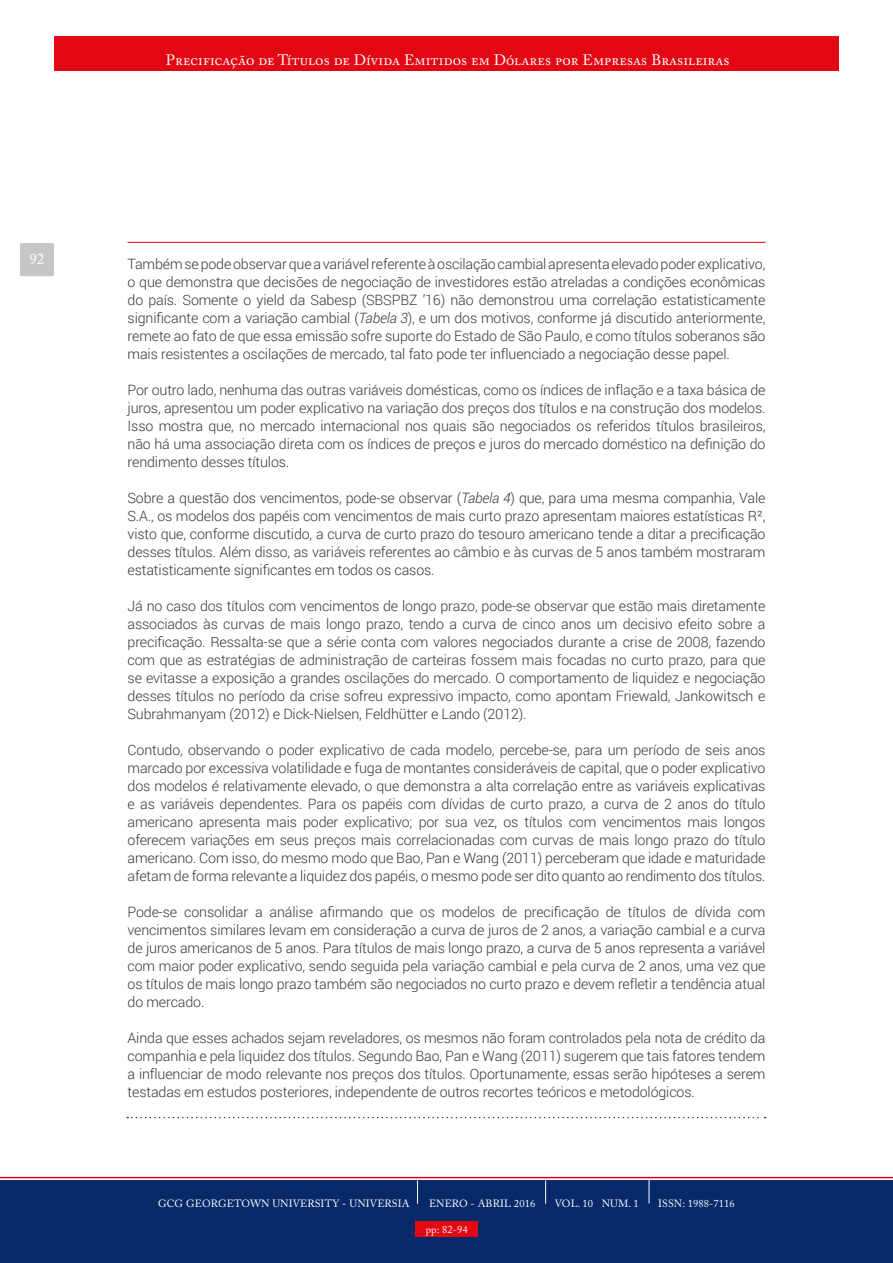
<style>
.page{position:relative;width:893px;height:1263px;background:#fff}
.page>*{position:absolute;margin:0;border:0;box-sizing:border-box;transform-origin:0 0}
.t1{font:15px "Adobe Caslon Pro";letter-spacing:.005em;color:#fff}
.t2{font:300 14.25px/18px "Roboto";letter-spacing:-.01em;color:#3a3835;text-align:justify}
.t3{font:10.5px "Adobe Caslon Pro";letter-spacing:.01em;color:#fff}
.s1{font-style:italic}
</style>
<div class="page">
<div style="left:54px;top:37px;width:785px;height:34px;background:#e30613"></div>
<div style="left:0;top:1180px;width:893px;height:83px;background:#082969"></div>
<svg style="left:0;top:1177px;width:893px;height:27px"></svg>
<div style="left:415px;top:1221px;width:63px;height:16px;background:#e30613"></div>
<div style="left:20px;top:243px;width:34px;height:33px;background:#c6c6c6;border-radius:2px"></div>
<hr style="left:128px;top:242px;width:637px;height:1px;background:#e30613">
<svg style="left:127px;top:1117px;width:639px;height:1px"></svg>
<p class="t1" style="left:166px;top:51px;width:565px">Precificação de Títulos de Dívida Emitidos em Dólares por Empresas Brasileiras</p>
<p class="t1" style="left:29px;top:250px;width:16px">92</p>
<p class="t2" style="left:128px;top:254px;width:639px">Também se pode observar que a variável referente à oscilação cambial apresenta elevado poder explicativo, o que demonstra que decisões de negociação de investidores estão atreladas a condições econômicas do país. Somente o yield da Sabesp (SBSPBZ ’16) não demonstrou uma correlação estatisticamente significante com a variação cambial (<span class="s1">Tabela 3</span>), e um dos motivos, conforme já discutido anteriormente, remete ao fato de que essa emissão sofre suporte do Estado de São Paulo, e como títulos soberanos são mais resistentes a oscilações de mercado, tal fato pode ter influenciado a negociação desse papel.</p>
<p class="t2" style="left:128px;top:380px;width:639px">Por outro lado, nenhuma das outras variáveis domésticas, como os índices de inflação e a taxa básica de juros, apresentou um poder explicativo na variação dos preços dos títulos e na construção dos modelos.<br>Isso mostra que, no mercado internacional nos quais são negociados os referidos títulos brasileiros, não há uma associação direta com os índices de preços e juros do mercado doméstico na definição do rendimento desses títulos.</p>
<p class="t2" style="left:128px;top:488px;width:639px">Sobre a questão dos vencimentos, pode-se observar (<span class="s1">Tabela 4</span>) que, para uma mesma companhia, Vale S.A., os modelos dos papéis com vencimentos de mais curto prazo apresentam maiores estatísticas R², visto que, conforme discutido, a curva de curto prazo do tesouro americano tende a ditar a precificação desses títulos. Além disso, as variáveis referentes ao câmbio e às curvas de 5 anos também mostraram estatisticamente significantes em todos os casos.</p>
<p class="t2" style="left:128px;top:596px;width:639px">Já no caso dos títulos com vencimentos de longo prazo, pode-se observar que estão mais diretamente associados às curvas de mais longo prazo, tendo a curva de cinco anos um decisivo efeito sobre a precificação. Ressalta-se que a série conta com valores negociados durante a crise de 2008, fazendo com que as estratégias de administração de carteiras fossem mais focadas no curto prazo, para que se evitasse a exposição a grandes oscilações do mercado. O comportamento de liquidez e negociação desses títulos no período da crise sofreu expressivo impacto, como apontam Friewald, Jankowitsch e Subrahmanyam (2012) e Dick-Nielsen, Feldhütter e Lando (2012).</p>
<p class="t2" style="left:128px;top:740px;width:639px">Contudo, observando o poder explicativo de cada modelo, percebe-se, para um período de seis anos marcado por excessiva volatilidade e fuga de montantes consideráveis de capital, que o poder explicativo dos modelos é relativamente elevado, o que demonstra a alta correlação entre as variáveis explicativas e as variáveis dependentes. Para os papéis com dívidas de curto prazo, a curva de 2 anos do título americano apresenta mais poder explicativo; por sua vez, os títulos com vencimentos mais longos oferecem variações em seus preços mais correlacionadas com curvas de mais longo prazo do título americano. Com isso, do mesmo modo que Bao, Pan e Wang (2011) perceberam que idade e maturidade afetam de forma relevante a liquidez dos papéis, o mesmo pode ser dito quanto ao rendimento dos títulos.</p>
<p class="t2" style="left:128px;top:902px;width:639px">Pode-se consolidar a análise afirmando que os modelos de precificação de títulos de dívida com vencimentos similares levam em consideração a curva de juros de 2 anos, a variação cambial e a curva de juros americanos de 5 anos. Para títulos de mais longo prazo, a curva de 5 anos representa a variável com maior poder explicativo, sendo seguida pela variação cambial e pela curva de 2 anos, uma vez que os títulos de mais longo prazo também são negociados no curto prazo e devem refletir a tendência atual do mercado.</p>
<p class="t2" style="left:128px;top:1028px;width:639px">Ainda que esses achados sejam reveladores, os mesmos não foram controlados pela nota de crédito da companhia e pela liquidez dos títulos. Segundo Bao, Pan e Wang (2011) sugerem que tais fatores tendem a influenciar de modo relevante nos preços dos títulos. Oportunamente, essas serão hipóteses a serem testadas em estudos posteriores, independente de outros recortes teóricos e metodológicos.</p>
<p class="t3" style="left:158px;top:1197px;width:253px">GCG GEORGETOWN UNIVERSITY - UNIVERSIA</p>
<p class="t3" style="left:429px;top:1197px;width:108px">ENERO - ABRIL 2016</p>
<p class="t3" style="left:555px;top:1197px;width:85px">VOL. 10 NUM. 1</p>
<p class="t3" style="left:658px;top:1197px;width:78px">ISSN: 1988-7116</p>
<p class="t3" style="left:426px;top:1223px;width:43px">pp: 82-94</p>
</div>
